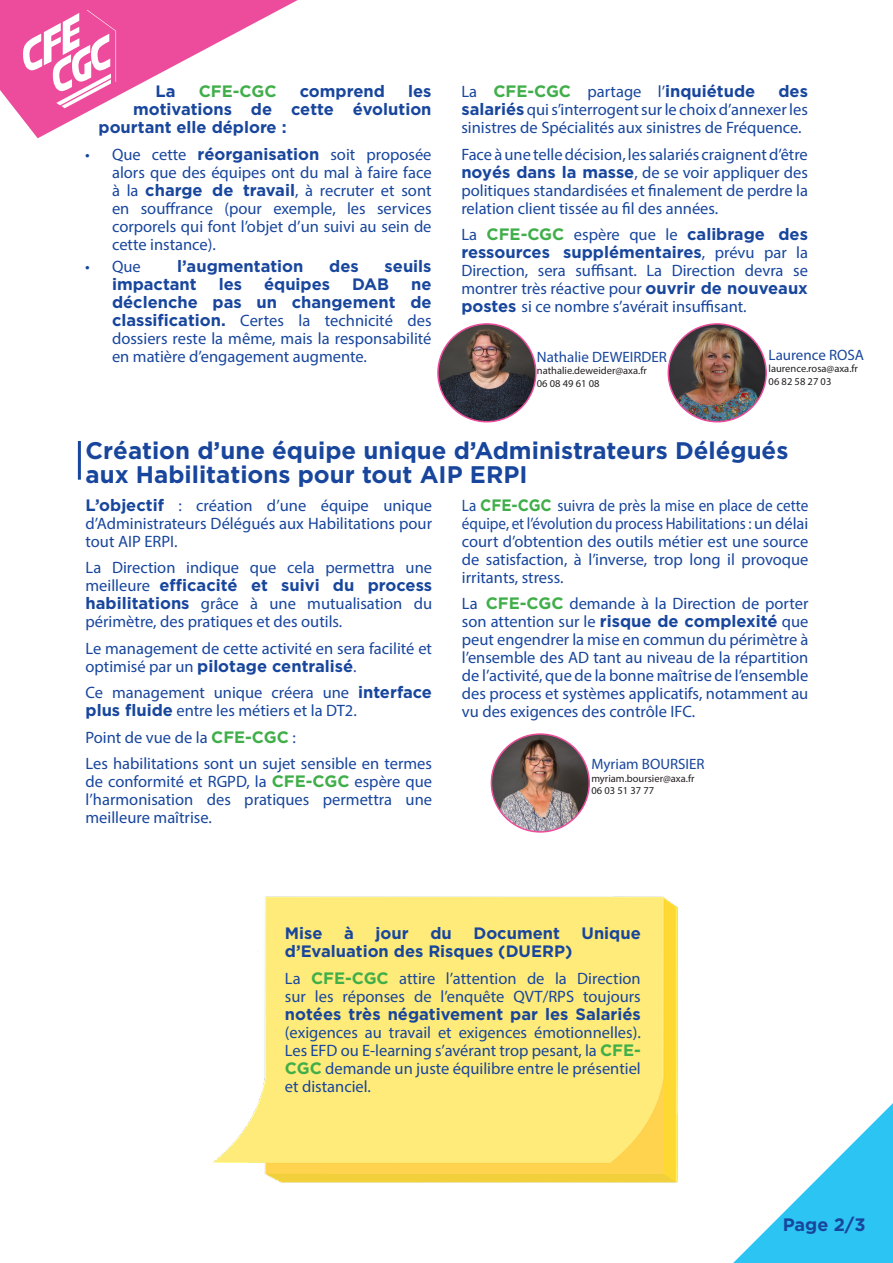
<style>
.page{position:relative;width:893px;height:1263px;background:#fff}
.page>*{position:absolute;margin:0;border:0;box-sizing:border-box;transform-origin:0 0}
.t1{font:700 24px/24px "Gotham";color:#18469d}
.t2{font:700 18px "Gotham";color:#18469d}
.t3{font:16.5px/18px "Myriad Pro";color:#18469d;text-align:justify}
.t4{font:16.5px/18px "Myriad Pro";color:#18469d;text-align:justify;scale:.92 1}
.t5{font:700 16.5px "Gotham";color:#18469d}
.t6{font:700 16.5px "Gotham";color:#40ae49}
.t7{font:15px "Myriad Pro";color:#18469d}
.t8{font:10.5px "Myriad Pro";color:#231f20}
.s1{font-family:"Gotham";font-weight:700}
.s2{font-family:"Gotham";font-weight:700;color:#40ae49}
</style>
<div class="page">
<svg style="left:733px;top:1103px;width:160px;height:160px"></svg>
<svg style="left:0;top:0;width:298px;height:138px"></svg>
<img style="left:668px;top:324px;width:98px;height:98px;border-radius:49px">
<div style="left:668px;top:323px;width:99px;height:99px;border:2px solid #ed4c9c;border-radius:50%"></div>
<img style="left:438px;top:324px;width:98px;height:98px;border-radius:49px">
<div style="left:437px;top:323px;width:99px;height:99px;border:2px solid #ed4c9c;border-radius:50%"></div>
<hr style="left:78px;top:441px;width:3px;height:39px;background:#18469d">
<img style="left:491px;top:734px;width:98px;height:98px;border-radius:49px">
<div style="left:491px;top:733px;width:99px;height:100px;border:2px solid #ed4c9c;border-radius:50%"></div>
<img style="left:213px;top:896px;width:465px;height:287px">
<p class="t5" style="left:156px;top:82px;width:21px">La</p>
<p class="t6" style="left:199px;top:82px;width:79px">CFE-CGC</p>
<p class="t5" style="left:300px;top:82px;width:87px">comprend</p>
<p class="t5" style="left:408px;top:82px;width:25px">les</p>
<p class="t5" style="left:133px;top:100px;width:300px">motivations de cette évolution</p>
<p class="t5" style="left:99px;top:118px;width:190px">pourtant elle déplore :</p>
<p class="t3" style="left:112px;top:145px;width:321px;text-indent:-27px">• Que cette <span class="s1">réorganisation</span> soit proposée alors que des équipes ont du mal à faire face à la <span class="s1">charge de travail</span>, à recruter et sont en souffrance (pour exemple, les services corporels qui font l’objet d’un suivi au sein de cette instance).</p>
<p class="t3" style="left:85px;top:257px;width:57px">• Que</p>
<p class="t5" style="left:177px;top:256px;width:128px">l’augmentation</p>
<p class="t5" style="left:329px;top:256px;width:31px">des</p>
<p class="t5" style="left:385px;top:256px;width:48px">seuils</p>
<p class="t5" style="left:112px;top:274px;width:86px">impactant</p>
<p class="t5" style="left:219px;top:274px;width:25px">les</p>
<p class="t5" style="left:264px;top:274px;width:68px">équipes</p>
<p class="t5" style="left:352px;top:274px;width:39px">DAB</p>
<p class="t3" style="left:112px;top:275px;width:321px;text-indent:299px"><span class="s1">ne déclenche pas un changement de classification.</span> Certes la technicité des dossiers reste la même, mais la responsabilité en matière d’engagement augmente.</p>
<p class="t3" style="left:461px;top:83px;width:295px">La <span class="s2">CFE-CGC</span> partage l’<span class="s1">inquiétude</span></p>
<p class="t3" style="left:461px;top:83px;width:348px;text-indent:317px"><span class="s1">des salariés</span> qui s’interrogent sur le choix d’annexer les sinistres de Spécialités aux sinistres de Fréquence.</p>
<p class="t3" style="left:461px;top:145px;width:348px">Face à une telle décision, les salariés craignent d’être <span class="s1">noyés dans la masse</span>, de se voir appliquer des politiques standardisées et finalement de perdre la relation client tissée au fil des années.</p>
<p class="t3" style="left:461px;top:226px;width:348px">La <span class="s2">CFE-CGC</span> espère que le <span class="s1">calibrage des ressources supplémentaires</span>, prévu par la Direction, sera suffisant. La Direction devra se montrer très réactive pour <span class="s1">ouvrir de nouveaux postes</span> si ce nombre s’avérait insuffisant.</p>
<p class="t7" style="left:769px;top:345px;width:97px">Laurence ROSA</p>
<p class="t8" style="left:769px;top:362px;width:91px">laurence.rosa@axa.fr</p>
<p class="t8" style="left:769px;top:375px;width:64px">06 82 58 27 03</p>
<p class="t7" style="left:537px;top:347px;width:131px">Nathalie DEWEIRDER</p>
<p class="t8" style="left:537px;top:364px;width:111px">nathalie.deweider@axa.fr</p>
<p class="t8" style="left:537px;top:377px;width:64px">06 08 49 61 08</p>
<p class="t1" style="left:86px;top:438px;width:704px">Création d’une équipe unique d’Administrateurs Délégués aux Habilitations pour tout AIP ERPI</p>
<p class="t3" style="left:86px;top:496px;width:348px"><span class="s1">L’objectif</span> : création d’une équipe unique d’Administrateurs Délégués aux Habilitations pour tout AIP ERPI.</p>
<p class="t3" style="left:86px;top:558px;width:348px">La Direction indique que cela permettra une meilleure <span class="s1">efficacité et suivi du process habilitations</span> grâce à une mutualisation du périmètre, des pratiques et des outils.</p>
<p class="t3" style="left:86px;top:639px;width:348px">Le management de cette activité en sera facilité et optimisé par un <span class="s1">pilotage centralisé</span>.</p>
<p class="t3" style="left:86px;top:683px;width:348px">Ce management unique créera une <span class="s1">interface plus fluide</span> entre les métiers et la DT2.</p>
<p class="t3" style="left:86px;top:728px;width:212px">Point de vue de la <span class="s2">CFE-CGC</span> :</p>
<p class="t3" style="left:86px;top:754px;width:348px">Les habilitations sont un sujet sensible en termes de conformité et RGPD, la <span class="s2">CFE-CGC</span> espère que l’harmonisation des pratiques permettra une meilleure maîtrise.</p>
<p class="t4" style="left:462px;top:496px;width:378px">La <span class="s2">CFE-CGC</span> suivra de près la mise en place de cette équipe, et l’évolution du process Habilitations : un délai court d’obtention des outils métier est une source de satisfaction, à l’inverse, trop long il provoque irritants, stress.</p>
<p class="t3" style="left:462px;top:594px;width:348px">La <span class="s2">CFE-CGC</span> demande à la Direction de porter son attention sur le <span class="s1">risque de complexité</span> que peut engendrer la mise en commun du périmètre à l’ensemble des AD tant au niveau de la répartition de l’activité, que de la bonne maîtrise de l’ensemble des process et systèmes applicatifs, notamment au vu des exigences des contrôle IFC.</p>
<p class="t7" style="left:591px;top:755px;width:115px">Myriam BOURSIER</p>
<p class="t8" style="left:591px;top:771px;width:105px">myriam.boursier@axa.fr</p>
<p class="t8" style="left:591px;top:784px;width:64px">06 03 51 37 77</p>
<p class="t5" style="left:285px;top:924px;width:39px">Mise</p>
<p class="t5" style="left:344px;top:924px;width:11px">à</p>
<p class="t5" style="left:376px;top:924px;width:35px">jour</p>
<p class="t5" style="left:430px;top:924px;width:23px">du</p>
<p class="t5" style="left:473px;top:924px;width:88px">Document</p>
<p class="t5" style="left:582px;top:924px;width:61px">Unique</p>
<p class="t5" style="left:285px;top:942px;width:289px">d’Evaluation des Risques (DUERP)</p>
<p class="t3" style="left:285px;top:969px;width:357px">La <span class="s2">CFE-CGC</span> attire l’attention de la Direction sur les réponses de l’enquête QVT/RPS toujours <span class="s1">notées très négativement par les Salariés </span>(exigences au travail et exigences émotionnelles).<br>Les EFD ou E-learning s’avérant trop pesant, la <span class="s2">CFE-CGC</span> demande un juste équilibre entre le présentiel et distanciel.</p>
<p class="t2" style="left:783px;top:1215px;width:84px">Page 2/3</p>
</div>
